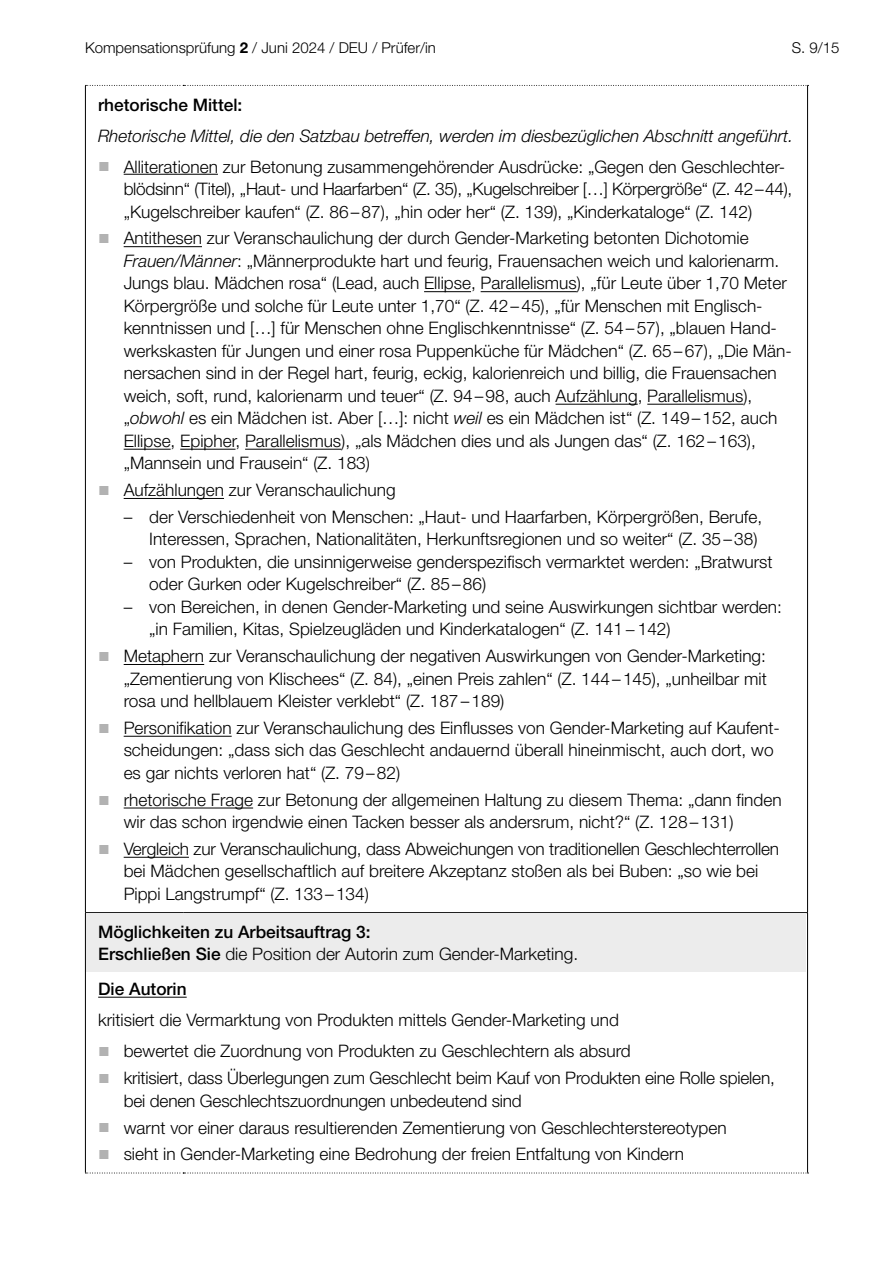
<style>
.page{position:relative;width:893px;height:1263px;background:#fff}
.page>*{position:absolute;margin:0;border:0;box-sizing:border-box;transform-origin:0 0}
.t1{font:300 17.25px/22.5px "Helvetica Neue LT Std";color:#000}
.t2{font:500 17.25px/22.5px "Helvetica Neue LT Std";color:#000}
.t3{font:italic 300 17.25px "Helvetica Neue LT Std";color:#000}
.t4{font:300 15px "Helvetica Neue LT Std";color:#000}
.s1{font-weight:700}
.s2{font-family:"Arial";font-weight:400;font-size:19.5px;color:#b2b2b2}
.s3{font-style:italic}
.s4{font-weight:300}
</style>
<div class="page">
<hr style="left:85px;top:86px;width:1px;height:826px;background:#000">
<hr style="left:807px;top:86px;width:1px;height:826px;background:#000">
<hr style="left:85px;top:913px;width:1px;height:259px;background:#000">
<hr style="left:807px;top:913px;width:1px;height:259px;background:#000">
<hr style="left:85px;top:912px;width:98px;height:1px;background:#000">
<hr style="left:183px;top:912px;width:625px;height:1px;background:#000">
<svg style="left:85px;top:85px;width:723px;height:1px"></svg>
<svg style="left:85px;top:1172px;width:723px;height:1px"></svg>
<hr style="left:124px;top:174px;width:94px;height:1px;background:#000">
<hr style="left:124px;top:246px;width:78px;height:1px;background:#000">
<hr style="left:424px;top:291px;width:47px;height:1px;background:#000">
<hr style="left:481px;top:291px;width:96px;height:1px;background:#000">
<hr style="left:556px;top:404px;width:82px;height:1px;background:#000">
<hr style="left:647px;top:404px;width:96px;height:1px;background:#000">
<hr style="left:124px;top:449px;width:47px;height:1px;background:#000">
<hr style="left:180px;top:449px;width:56px;height:1px;background:#000">
<hr style="left:245px;top:449px;width:96px;height:1px;background:#000">
<hr style="left:124px;top:498px;width:100px;height:1px;background:#000">
<hr style="left:124px;top:664px;width:80px;height:1px;background:#000">
<hr style="left:124px;top:736px;width:108px;height:1px;background:#000">
<hr style="left:124px;top:807px;width:129px;height:1px;background:#000">
<hr style="left:124px;top:857px;width:65px;height:1px;background:#000">
<div style="left:87px;top:913px;width:719px;height:58px;background:#ececec"></div>
<hr style="left:98px;top:997px;width:89px;height:1px;background:#000">
<p class="t4" style="left:85px;top:39px;width:352px">Kompensationsprüfung <span class="s1">2</span> / Juni 2024 / DEU / Prüfer/in</p>
<p class="t4" style="left:792px;top:39px;width:49px">S. 9/15</p>
<p class="t2" style="left:98px;top:93px;width:146px">rhetorische Mittel:</p>
<p class="t3" style="left:98px;top:125px;width:696px">Rhetorische Mittel, die den Satzbau betreffen, werden im diesbezüglichen Abschnitt angeführt.</p>
<p class="t1" style="left:124px;top:155px;width:670px;text-indent:-26px"><span class="s2">■</span> Alliterationen zur Betonung zusammengehörender Ausdrücke: „Gegen den Geschlechter&shy;blödsinn“ (Titel), „Haut- und Haarfarben“ (Z. 35), „Kugelschreiber […] Körpergröße“ (Z. 42–44), „Kugelschreiber kaufen“ (Z. 86–87), „hin oder her“ (Z. 139), „Kinderkataloge“ (Z. 142)</p>
<p class="t1" style="left:124px;top:227px;width:669px;text-indent:-26px"><span class="s2">■</span> Antithesen zur Veranschaulichung der durch Gender-Marketing betonten Dichotomie <span class="s3">Frauen/Männer</span>: „Männerprodukte hart und feurig, Frauensachen weich und kalorienarm.<br>Jungs blau. Mädchen rosa“ (Lead, auch Ellipse, Parallelismus), „für Leute über 1,70 Meter Körpergröße und solche für Leute unter 1,70“ (Z. 42–45), „für Menschen mit Englisch&shy;kenntnissen und […] für Menschen ohne Englischkenntnisse“ (Z. 54–57), „blauen Hand&shy;werkskasten für Jungen und einer rosa Puppenküche für Mädchen“ (Z. 65–67), „Die Män&shy;nersachen sind in der Regel hart, feurig, eckig, kalorienreich und billig, die Frauensachen weich, soft, rund, kalorienarm und teuer“ (Z. 94–98, auch Aufzählung, Parallelismus), „<span class="s3">obwohl</span> es ein Mädchen ist. Aber […]: nicht <span class="s3">weil</span> es ein Mädchen ist“ (Z. 149–152, auch Ellipse, Epipher, Parallelismus), „als Mädchen dies und als Jungen das“ (Z. 162–163), „Mannsein und Frausein“ (Z. 183)</p>
<p class="t1" style="left:98px;top:478px;width:299px"><span class="s2">■</span> Aufzählungen zur Veranschaulichung</p>
<p class="t1" style="left:124px;top:505px;width:640px;text-align:right">– der Verschiedenheit von Menschen: „Haut- und Haarfarben, Körpergrößen, Berufe,<br>Interessen, Sprachen, Nationalitäten, Herkunftsregionen und so weiter“ (Z. 35–38)</p>
<p class="t1" style="left:149px;top:550px;width:625px;text-indent:-26px">– von Produkten, die unsinnigerweise genderspezifisch vermarktet werden: „Bratwurst oder Gurken oder Kugelschreiber“ (Z. 85–86)</p>
<p class="t1" style="left:149px;top:595px;width:634px;text-indent:-26px">– von Bereichen, in denen Gender-Marketing und seine Auswirkungen sichtbar werden: „in Familien, Kitas, Spielzeugläden und Kinderkatalogen“ (Z. 141−142)</p>
<p class="t1" style="left:124px;top:644px;width:645px;text-align:justify;text-indent:-26px"><span class="s2">■</span> Metaphern zur Veranschaulichung der negativen Auswirkungen von Gender-Marketing: „Zementierung von Klischees“ (Z. 84), „einen Preis zahlen“ (Z. 144–145), „unheilbar mit rosa und hellblauem Kleister verklebt“ (Z. 187–189)</p>
<p class="t1" style="left:124px;top:716px;width:658px;text-indent:-26px"><span class="s2">■</span> Personifikation zur Veranschaulichung des Einflusses von Gender-Marketing auf Kaufent&shy;scheidungen: „dass sich das Geschlecht andauernd überall hineinmischt, auch dort, wo es gar nichts verloren hat“ (Z. 79–82)</p>
<p class="t1" style="left:124px;top:788px;width:659px;text-indent:-26px"><span class="s2">■</span> rhetorische Frage zur Betonung der allgemeinen Haltung zu diesem Thema: „dann finden wir das schon irgendwie einen Tacken besser als andersrum, nicht?“ (Z. 128–131)</p>
<p class="t1" style="left:124px;top:837px;width:657px;text-indent:-26px"><span class="s2">■</span> Vergleich zur Veranschaulichung, dass Abweichungen von traditionellen Geschlechterrollen bei Mädchen gesellschaftlich auf breitere Akzeptanz stoßen als bei Buben: „so wie bei<br>Pippi Langstrumpf“ (Z. 133–134)</p>
<p class="t2" style="left:98px;top:920px;width:481px">Möglichkeiten zu Arbeitsauftrag 3:<br>Erschließen Sie <span class="s4">die Position der Autorin zum Gender-Marketing.</span></p>
<p class="t2" style="left:98px;top:978px;width:90px">Die Autorin</p>
<p class="t1" style="left:98px;top:1009px;width:522px">kritisiert die Vermarktung von Produkten mittels Gender-Marketing und</p>
<p class="t1" style="left:98px;top:1040px;width:534px"><span class="s2">■</span> bewertet die Zuordnung von Produkten zu Geschlechtern als absurd</p>
<p class="t1" style="left:124px;top:1066px;width:653px;text-indent:-26px"><span class="s2">■</span> kritisiert, dass Überlegungen zum Geschlecht beim Kauf von Produkten eine Rolle spielen, bei denen Geschlechtszuordnungen unbedeutend sind</p>
<p class="t1" style="left:98px;top:1116px;width:630px"><span class="s2">■</span> warnt vor einer daraus resultierenden Zementierung von Geschlechterstereotypen</p>
<p class="t1" style="left:98px;top:1142px;width:587px"><span class="s2">■</span> sieht in Gender-Marketing eine Bedrohung der freien Entfaltung von Kindern</p>
</div>
